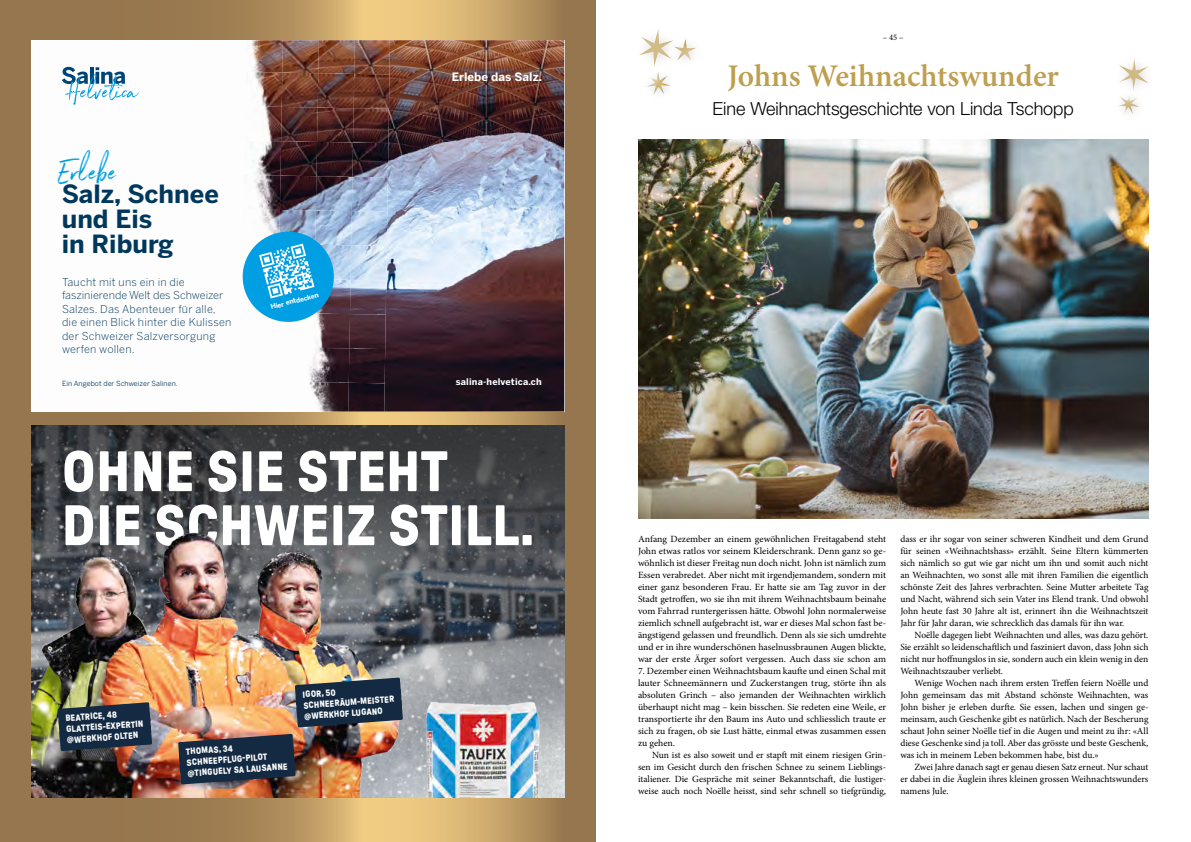
<style>
.page{position:relative;width:1191px;height:842px;background:#fff}
.page>*{position:absolute;margin:0;border:0;box-sizing:border-box;transform-origin:0 0}
.t1{font:700 57px/54px "GT Pressura";color:#fff}
.t2{font:34.7px "Northwell";color:#009fe3}
.t3{font:600 31.5px "Minion Pro";color:#be9e4f}
.t4{font:700 24.9px/24.9px "Benton Sans";color:#00385d}
.t5{font:300 18px "Helvetica Neue LT Std";letter-spacing:-.005em;color:#000}
.t6{font:700 11.5px "Benton Sans";color:#fff}
.t7{font:300 10.8px/13.5px "Benton Sans";letter-spacing:.02em;color:#00385d}
.t8{font:9.5px/12px "Minion Pro";color:#000;text-align:justify}
.t9{font:700 9px/11px "GT Pressura";color:#fff}
.t10{font:700 9px "Benton Sans";letter-spacing:.02em;color:#fff}
.t11{font:8.5px "Minion Pro";color:#000}
.t12{font:7px "Benton Sans";letter-spacing:.01em;color:#00385d}
.t13{font:700 6.7px "Benton Sans";color:#fff}
</style>
<div class="page">
<svg style="left:0;top:0;width:595px;height:842px;background:#a58557"></svg>
<img style="left:638px;top:140px;width:510px;height:378px">
<img style="left:647px;top:72px;width:24px;height:23px">
<img style="left:639px;top:29px;width:34px;height:37px">
<img style="left:674px;top:39px;width:22px;height:22px">
<img style="left:1118px;top:96px;width:21px;height:18px">
<img style="left:1119px;top:58px;width:30px;height:33px">
<img style="left:386px;top:40px;width:178px;height:372px">
<img style="left:31px;top:40px;width:36px;height:372px">
<img style="left:61px;top:275px;width:37px;height:137px">
<img style="left:63px;top:172px;width:37px;height:103px">
<img style="left:65px;top:105px;width:35px;height:68px">
<img style="left:67px;top:40px;width:35px;height:27px">
<img style="left:96px;top:344px;width:36px;height:68px">
<img style="left:98px;top:207px;width:36px;height:138px">
<img style="left:100px;top:105px;width:36px;height:102px">
<img style="left:102px;top:40px;width:252px;height:68px">
<img style="left:132px;top:345px;width:36px;height:67px">
<img style="left:134px;top:207px;width:36px;height:138px">
<img style="left:136px;top:104px;width:38px;height:104px">
<img style="left:168px;top:345px;width:36px;height:67px">
<img style="left:170px;top:208px;width:36px;height:138px">
<img style="left:172px;top:105px;width:38px;height:104px">
<img style="left:204px;top:312px;width:36px;height:100px">
<img style="left:206px;top:209px;width:36px;height:103px">
<img style="left:208px;top:106px;width:36px;height:103px">
<img style="left:240px;top:326px;width:36px;height:86px">
<img style="left:242px;top:209px;width:36px;height:18px">
<img style="left:244px;top:106px;width:38px;height:104px">
<img style="left:276px;top:326px;width:36px;height:86px">
<img style="left:278px;top:210px;width:36px;height:17px">
<img style="left:280px;top:107px;width:38px;height:104px">
<img style="left:312px;top:314px;width:36px;height:98px">
<img style="left:314px;top:210px;width:36px;height:104px">
<img style="left:316px;top:108px;width:36px;height:103px">
<img style="left:348px;top:314px;width:38px;height:98px">
<img style="left:350px;top:211px;width:37px;height:104px">
<img style="left:352px;top:74px;width:37px;height:138px">
<img style="left:354px;top:40px;width:36px;height:35px">
<svg style="left:62px;top:67px;width:77px;height:38px"></svg>
<svg style="left:238px;top:227px;width:100px;height:99px"></svg>
<img style="left:31px;top:426px;width:533px;height:260px">
<img style="left:31px;top:460px;width:447px;height:337px">
<img style="left:381px;top:686px;width:183px;height:111px">
<img style="left:178px;top:734px;width:117px;height:50px">
<svg style="left:58px;top:702px;width:94px;height:49px;background:#283847"></svg>
<img style="left:295px;top:677px;width:108px;height:50px">
<h2 class="t2" style="left:59px;top:147px;width:60px">Erlebe</h2>
<h3 class="t4" style="left:62px;top:182px;width:159px">Salz, Schnee und Eis<br>in Riburg</h3>
<p class="t7" style="left:62px;top:275px;width:171px">Taucht mit uns ein in die faszinierende Welt des Schweizer<br>Salzes. Das Abenteuer für alle, die einen Blick hinter die Kulissen der Schweizer Salzversorgung werfen wollen.</p>
<p class="t13" style="left:270px;top:303px;width:51px;rotate:-15deg">Hier entdecken</p>
<p class="t6" style="left:452px;top:69px;width:92px">Erlebe das Salz.</p>
<p class="t12" style="left:62px;top:379px;width:117px">Ein Angebot der Schweizer Salinen.</p>
<p class="t10" style="left:456px;top:376px;width:87px">salina-helvetica.ch</p>
<h1 class="t1" style="left:62px;top:443px;width:474px">OHNE SIE STEHT<br>DIE SCHWEIZ STILL.</h1>
<p class="t9" style="left:65px;top:712px;width:79px;rotate:-4deg">BEATRICE, 48<br>GLATTEIS-EXPERTIN @WERKHOF OLTEN</p>
<p class="t9" style="left:185px;top:746px;width:102px;rotate:-4deg">THOMAS, 34<br>SCHNEEPFLUG-PILOT @TINGUELY SA LAUSANNE</p>
<p class="t9" style="left:302px;top:689px;width:93px;rotate:-4deg">IGOR, 50<br>SCHNEERÄUM-MEISTER @WERKHOF LUGANO</p>
<p class="t11" style="left:882px;top:32px;width:22px">– 45 –</p>
<h3 class="t3" style="left:727px;top:55px;width:333px">Johns Weihnachtswunder</h3>
<h3 class="t5" style="left:712px;top:98px;width:363px">Eine Weihnachtsgeschichte von Linda Tschopp</h3>
<p class="t8" style="left:638px;top:533px;width:250px">Anfang Dezember an einem gewöhnlichen Freitagabend steht John etwas ratlos vor seinem Kleiderschrank. Denn ganz so ge&shy;wöhnlich ist dieser Freitag nun doch nicht. John ist nämlich zum Essen verabredet. Aber nicht mit irgendjemandem, sondern mit einer ganz besonderen Frau. Er hatte sie am Tag zuvor in der Stadt getroffen, wo sie ihn mit ihrem Weihnachtsbaum beinahe vom Fahrrad runtergerissen hätte. Obwohl John normalerweise ziemlich schnell aufgebracht ist, war er dieses Mal schon fast be&shy;ängstigend gelassen und freundlich. Denn als sie sich umdrehte und er in ihre wunderschönen haselnussbraunen Augen blickte, war der erste Ärger sofort vergessen. Auch dass sie schon am</p>
<p class="t8" style="left:638px;top:665px;width:250px">7. Dezember einen Weihnachtsbaum kaufte und einen Schal mit lauter Schneemännern und Zuckerstangen trug, störte ihn als absoluten Grinch – also jemanden der Weihnachten wirklich überhaupt nicht mag – kein bisschen. Sie redeten eine Weile, er transportierte ihr den Baum ins Auto und schliesslich traute er sich zu fragen, ob sie Lust hätte, einmal etwas zusammen essen zu gehen.</p>
<p class="t8" style="left:638px;top:749px;width:250px;text-indent:14px">Nun ist es also soweit und er stapft mit einem riesigen Grin&shy;sen im Gesicht durch den frischen Schnee zu seinem Lieblings&shy;italiener. Die Gespräche mit seiner Bekanntschaft, die lustiger&shy;weise auch noch Noëlle heisst, sind sehr schnell so tiefgründig,</p>
<p class="t8" style="left:900px;top:533px;width:250px">dass er ihr sogar von seiner schweren Kindheit und dem Grund für seinen «Weihnachtshass» erzählt. Seine Eltern kümmerten sich nämlich so gut wie gar nicht um ihn und somit auch nicht an Weihnachten, wo sonst alle mit ihren Familien die eigentlich schönste Zeit des Jahres verbrachten. Seine Mutter arbeitete Tag und Nacht, während sich sein Vater ins Elend trank. Und obwohl John heute fast 30 Jahre alt ist, erinnert ihn die Weihnachtszeit Jahr für Jahr daran, wie schrecklich das damals für ihn war.</p>
<p class="t8" style="left:900px;top:629px;width:250px;text-indent:14px">Noëlle dagegen liebt Weihnachten und alles, was dazu gehört.<br>Sie erzählt so leidenschaftlich und fasziniert davon, dass John sich nicht nur hoffnungslos in sie, sondern auch ein klein wenig in den Weihnachtszauber verliebt.</p>
<p class="t8" style="left:900px;top:677px;width:250px;text-indent:14px">Wenige Wochen nach ihrem ersten Treffen feiern Noëlle und John gemeinsam das mit Abstand schönste Weihnachten, was John bisher je erleben durfte. Sie essen, lachen und singen ge&shy;meinsam, auch Geschenke gibt es natürlich. Nach der Bescherung schaut John seiner Noëlle tief in die Augen und meint zu ihr: «All diese Geschenke sind ja toll. Aber das grösste und beste Geschenk, was ich in meinem Leben bekommen habe, bist du.»</p>
<p class="t8" style="left:900px;top:761px;width:250px;text-indent:14px">Zwei Jahre danach sagt er genau diesen Satz erneut. Nur schaut er dabei in die Äuglein ihres kleinen grossen Weihnachtswunders namens Jule.</p>
</div>
